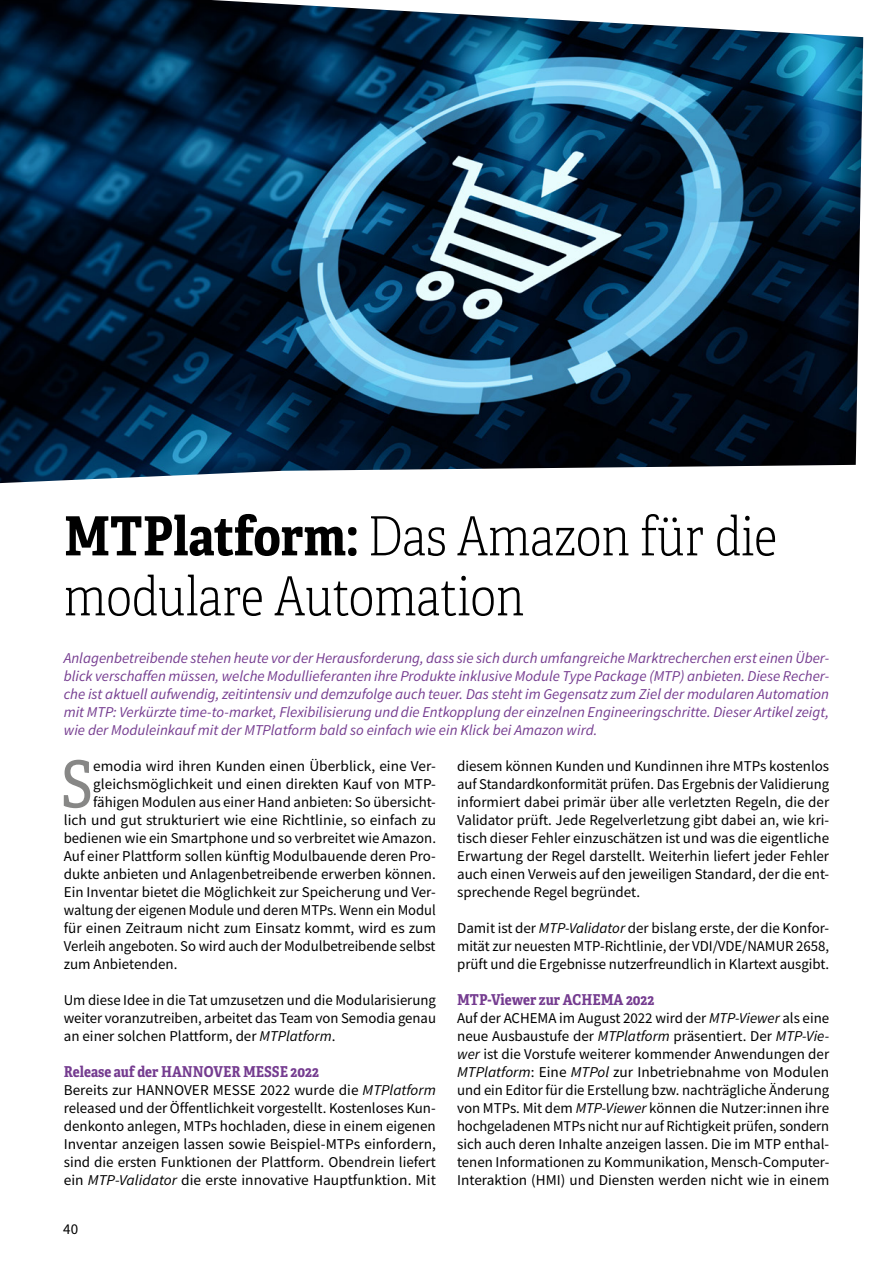
<style>
.page{position:relative;width:893px;height:1263px;background:#fff}
.page>*{position:absolute;margin:0;border:0;box-sizing:border-box;transform-origin:0 0}
.atp_Copy_Initial{font:64.65px "Adelle Condensed";color:#878786}
.atp_HL_schwarz{font:54px/60px "Adelle Condensed Th";color:#000}
.atp_Copy{font:15px/18px "Source Sans Pro";color:#000;text-align:justify}
.atp_Copy_Initial-2{font:15px "Source Sans Pro";color:#000}
.atp_abstract_lila{font:italic 15px/18px "Source Sans Pro";color:#753c90;text-align:justify}
.atp_SubheadFrage_lil{font:700 15px "Adelle Condensed";color:#753c90}
.s1{font-family:"Adelle Condensed";font-weight:700}
.s2{font-style:italic}
</style>
<div class="page">
<img style="left:0;top:0;width:863px;height:483px">
<p class="atp_HL_schwarz" style="left:64px;top:505px;width:715px"><span class="s1">MTPlatform:</span> Das Amazon für die modulare Automation</p>
<p class="atp_abstract_lila" style="left:64px;top:649px;width:767px">Anlagenbetreibende stehen heute vor der Herausforderung, dass sie sich durch umfangreiche Marktrecherchen erst einen Über&shy;blick verschaffen müssen, welche Modullieferanten ihre Produkte inklusive Module Type Package (MTP) anbieten. Diese Recher&shy;che ist aktuell aufwendig, zeitintensiv und demzufolge auch teuer. Das steht im Gegensatz zum Ziel der modularen Automation mit MTP: Verkürzte time-to-market, Flexibilisierung und die Entkopplung der einzelnen Engineeringschritte. Dieser Artikel zeigt, wie der Moduleinkauf mit der MTPlatform bald so einfach wie ein Klick bei Amazon wird.</p>
<p class="atp_Copy_Initial" style="left:61px;top:738px;width:34px">S</p>
<p class="atp_Copy_Initial-2" style="left:93px;top:757px;width:344px">emodia wird ihren Kunden einen Überblick, eine Ver-</p>
<p class="atp_Copy_Initial-2" style="left:93px;top:775px;width:344px">gleichsmöglichkeit und einen direkten Kauf von MTP-</p>
<p class="atp_Copy_Initial-2" style="left:93px;top:793px;width:344px">fähigen Modulen aus einer Hand anbieten: So übersicht-</p>
<p class="atp_Copy_Initial-2" style="left:64px;top:811px;width:374px">lich und gut strukturiert wie eine Richtlinie, so einfach zu</p>
<p class="atp_Copy_Initial-2" style="left:64px;top:829px;width:374px">bedienen wie ein Smartphone und so verbreitet wie Amazon.</p>
<p class="atp_Copy_Initial-2" style="left:64px;top:847px;width:374px">Auf einer Plattform sollen künftig Modulbauende deren Pro-</p>
<p class="atp_Copy_Initial-2" style="left:64px;top:865px;width:374px">dukte anbieten und Anlagenbetreibende erwerben können.</p>
<p class="atp_Copy_Initial-2" style="left:64px;top:883px;width:374px">Ein Inventar bietet die Möglichkeit zur Speicherung und Ver-</p>
<p class="atp_Copy_Initial-2" style="left:64px;top:901px;width:373px">waltung der eigenen Module und deren MTPs. Wenn ein Modul</p>
<p class="atp_Copy_Initial-2" style="left:64px;top:919px;width:374px">für einen Zeitraum nicht zum Einsatz kommt, wird es zum</p>
<p class="atp_Copy_Initial-2" style="left:64px;top:937px;width:373px">Verleih angeboten. So wird auch der Modulbetreibende selbst</p>
<p class="atp_Copy_Initial-2" style="left:64px;top:955px;width:115px">zum Anbietenden.</p>
<p class="atp_Copy" style="left:64px;top:991px;width:374px">Um diese Idee in die Tat umzusetzen und die Modularisierung weiter voranzutreiben, arbeitet das Team von Semodia genau an einer solchen Plattform, der <span class="s2">MTPlatform</span>.</p>
<p class="atp_SubheadFrage_lil" style="left:64px;top:1061px;width:257px">Release auf der HANNOVER MESSE 2022</p>
<p class="atp_Copy" style="left:64px;top:1081px;width:374px">Bereits zur HANNOVER MESSE 2022 wurde die <span class="s2">MTPlatform </span>released und der Öffentlichkeit vorgestellt. Kostenloses Kun&shy;denkonto anlegen, MTPs hochladen, diese in einem eigenen Inventar anzeigen lassen sowie Beispiel-MTPs einfordern, sind die ersten Funktionen der Plattform. Obendrein liefert ein <span class="s2">MTP-Validator</span> die erste innovative Hauptfunktion. Mit</p>
<p class="atp_Copy" style="left:63px;top:1220px;width:17px">40</p>
<p class="atp_Copy" style="left:457px;top:757px;width:374px">diesem können Kunden und Kundinnen ihre MTPs kostenlos auf Standardkonformität prüfen. Das Ergebnis der Validierung informiert dabei primär über alle verletzten Regeln, die der Validator prüft. Jede Regelverletzung gibt dabei an, wie kri&shy;tisch dieser Fehler einzuschätzen ist und was die eigentliche Erwartung der Regel darstellt. Weiterhin liefert jeder Fehler auch einen Verweis auf den jeweiligen Standard, der die ent&shy;sprechende Regel begründet.</p>
<p class="atp_Copy" style="left:457px;top:919px;width:374px">Damit ist der <span class="s2">MTP-Validator</span> der bislang erste, der die Konfor&shy;mität zur neuesten MTP-Richtlinie, der VDI/VDE/NAMUR 2658, prüft und die Ergebnisse nutzerfreundlich in Klartext ausgibt.</p>
<p class="atp_SubheadFrage_lil" style="left:457px;top:989px;width:199px">MTP-Viewer zur ACHEMA 2022</p>
<p class="atp_Copy" style="left:457px;top:1009px;width:374px">Auf der ACHEMA im August 2022 wird der <span class="s2">MTP-Viewer</span> als eine neue Ausbaustufe der <span class="s2">MTPlatform</span> präsentiert. Der <span class="s2">MTP-Vie&shy;wer</span> ist die Vorstufe weiterer kommender Anwendungen der <span class="s2">MTPlatform</span>: Eine <span class="s2">MTPol</span> zur Inbetriebnahme von Modulen und ein Editor für die Erstellung bzw. nachträgliche Änderung von MTPs. Mit dem <span class="s2">MTP-Viewer</span> können die Nutzer:innen ihre hochgeladenen MTPs nicht nur auf Richtigkeit prüfen, sondern sich auch deren Inhalte anzeigen lassen. Die im MTP enthal&shy;tenen Informationen zu Kommunikation, Mensch-Computer-Interaktion (HMI) und Diensten werden nicht wie in einem</p>
</div>
